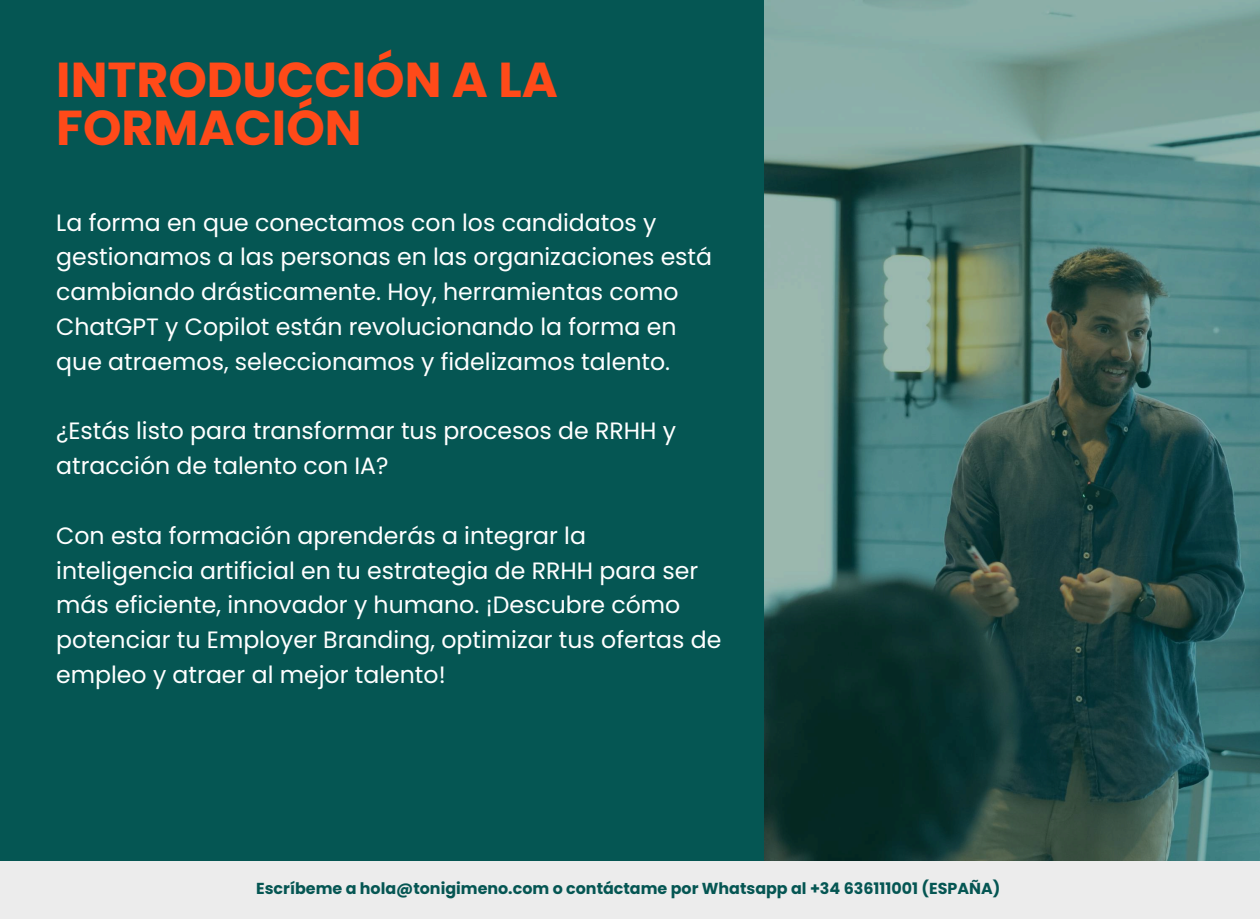
<style>
.page{position:relative;width:1260px;height:919px;background:#055653}
.page>*{position:absolute;margin:0;border:0;box-sizing:border-box;transform-origin:0 0}
.t1{font:700 49px/48.6px "Poppins";color:#ff4a19}
.t2{font:23.62px/34.8px "Poppins";color:#fff}
.t3{font:700 15.92px "Poppins";color:#055653}
</style>
<div class="page">
<img style="left:764px;top:0;width:496px;height:862px">
<div style="left:0;top:862px;width:1260px;height:57px;background:#ececec"></div>
<h1 class="t1" style="left:56px;top:55px;width:503px">INTRODUCCIÓN A LA<br>FORMACIÓN</h1>
<p class="t2" style="left:56px;top:205px;width:657px">La forma en que conectamos con los candidatos y gestionamos a las personas en las organizaciones está cambiando drásticamente. Hoy, herramientas como ChatGPT y Copilot están revolucionando la forma en que atraemos, seleccionamos y fidelizamos talento.</p>
<p class="t2" style="left:56px;top:414px;width:621px">¿Estás listo para transformar tus procesos de RRHH y atracción de talento con IA?</p>
<p class="t2" style="left:56px;top:518px;width:667px">Con esta formación aprenderás a integrar la inteligencia artificial en tu estrategia de RRHH para ser más eficiente, innovador y humano. ¡Descubre cómo potenciar tu Employer Branding, optimizar tus ofertas de empleo y atraer al mejor talento!</p>
<p class="t3" style="left:256px;top:877px;width:746px">Escríbeme a hola@tonigimeno.com o contáctame por Whatsapp al +34 636111001 (ESPAÑA)</p>
</div>
